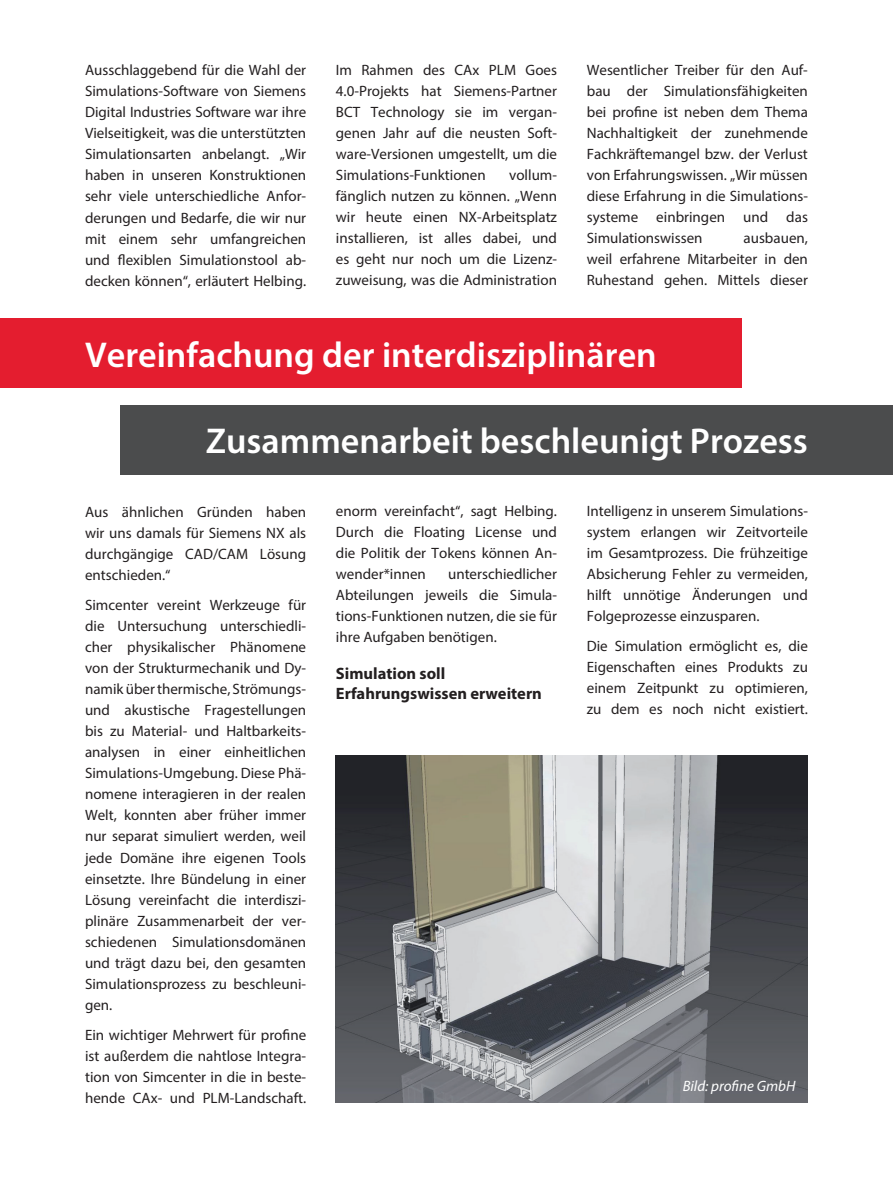
<style>
.page{position:relative;width:893px;height:1188px;background:#fff}
.page>*{position:absolute;margin:0;border:0;box-sizing:border-box;transform-origin:0 0}
.t1{font:600 36px "Myriad Pro";color:#fff}
.t2{font:700 16.5px/19.8px "Myriad Pro";color:#231f20}
.t3{font:15px/21px "Myriad Pro";color:#231f20;text-align:justify}
.t4{font:italic 15px "Myriad Pro";color:#fff}
</style>
<div class="page">
<img style="left:336px;top:755px;width:472px;height:348px">
<div style="left:0;top:318px;width:742px;height:70px;background:#e41d2f"></div>
<div style="left:121px;top:405px;width:772px;height:70px;background:#4b4c4d"></div>
<p class="t3" style="left:85px;top:59px;width:223px">Ausschlaggebend für die Wahl der Simulations-Software von Siemens Digital Industries Software war ihre Vielseitigkeit, was die unterstützten Simulationsarten anbelangt. „Wir haben in unseren Konstruktionen sehr viele unterschiedliche Anfor&shy;derungen und Bedarfe, die wir nur mit einem sehr umfangreichen und flexiblen Simulationstool ab&shy;decken können“, erläutert Helbing.</p>
<p class="t3" style="left:336px;top:59px;width:223px">Im Rahmen des CAx PLM Goes 4.0-Projekts hat Siemens-Partner BCT Technology sie im vergan&shy;genen Jahr auf die neusten Soft&shy;ware-Versionen umgestellt, um die Simulations-Funktionen</p>
<p class="t3" style="left:336px;top:164px;width:223px;text-indent:173px">vollum&shy;fänglich nutzen zu können. „Wenn wir heute einen NX-Arbeitsplatz installieren, ist alles dabei, und es geht nur noch um die Lizenz&shy;zuweisung, was die Administration</p>
<p class="t3" style="left:587px;top:59px;width:223px">Wesentlicher Treiber für den Auf&shy;bau der Simulationsfähigkeiten bei profine ist neben dem Thema Nachhaltigkeit der zunehmende Fachkräftemangel bzw. der Verlust von Erfahrungswissen. „Wir müssen diese Erfahrung in die Simulations&shy;systeme einbringen und das Simulationswissen</p>
<p class="t3" style="left:587px;top:227px;width:223px;text-indent:157px">ausbauen, weil erfahrene Mitarbeiter in den Ruhestand gehen. Mittels dieser</p>
<h1 class="t1" style="left:85px;top:332px;width:573px">Vereinfachung der interdisziplinären</h1>
<h1 class="t1" style="left:206px;top:418px;width:604px">Zusammenarbeit beschleunigt Prozess</h1>
<p class="t3" style="left:85px;top:501px;width:223px">Aus ähnlichen Gründen haben wir uns damals für Siemens NX als durchgängige CAD/CAM Lösung entschieden.“</p>
<p class="t3" style="left:85px;top:594px;width:223px">Simcenter vereint Werkzeuge für die Untersuchung unterschiedli&shy;cher physikalischer Phänomene von der Strukturmechanik und Dy&shy;namik über thermische, Strömungs&shy;und akustische Fragestellungen bis zu Material- und Haltbarkeits&shy;analysen in einer einheitlichen Simulations-Umgebung. Diese Phä&shy;nomene interagieren in der realen Welt, konnten aber früher immer nur separat simuliert werden, weil jede Domäne ihre eigenen Tools einsetzte. Ihre Bündelung in einer Lösung vereinfacht die interdiszi&shy;plinäre Zusammenarbeit der ver&shy;schiedenen Simulationsdomänen und trägt dazu bei, den gesamten Simulationsprozess zu beschleuni&shy;gen.</p>
<p class="t3" style="left:85px;top:1024px;width:223px">Ein wichtiger Mehrwert für profine ist außerdem die nahtlose Integra&shy;tion von Simcenter in die in beste&shy;hende CAx- und PLM-Landschaft.</p>
<p class="t3" style="left:336px;top:500px;width:223px">enorm vereinfacht“, sagt Helbing.<br>Durch die Floating License und die Politik der Tokens können An&shy;wender*innen</p>
<p class="t3" style="left:336px;top:563px;width:223px;text-indent:112px">unterschiedlicher Abteilungen jeweils die Simula&shy;tions-Funktionen nutzen, die sie für ihre Aufgaben benötigen.</p>
<p class="t2" style="left:336px;top:663px;width:207px">Simulation soll<br>Erfahrungswissen erweitern</p>
<p class="t3" style="left:587px;top:500px;width:223px">Intelligenz in unserem Simulations&shy;system erlangen wir Zeitvorteile im Gesamtprozess. Die frühzeitige Absicherung Fehler zu vermeiden, hilft unnötige Änderungen und Folgeprozesse einzusparen.</p>
<p class="t3" style="left:587px;top:635px;width:223px">Die Simulation ermöglicht es, die Eigenschaften eines Produkts zu einem Zeitpunkt zu optimieren, zu dem es noch nicht existiert.</p>
<p class="t4" style="left:683px;top:1077px;width:114px">Bild: profine GmbH</p>
</div>
